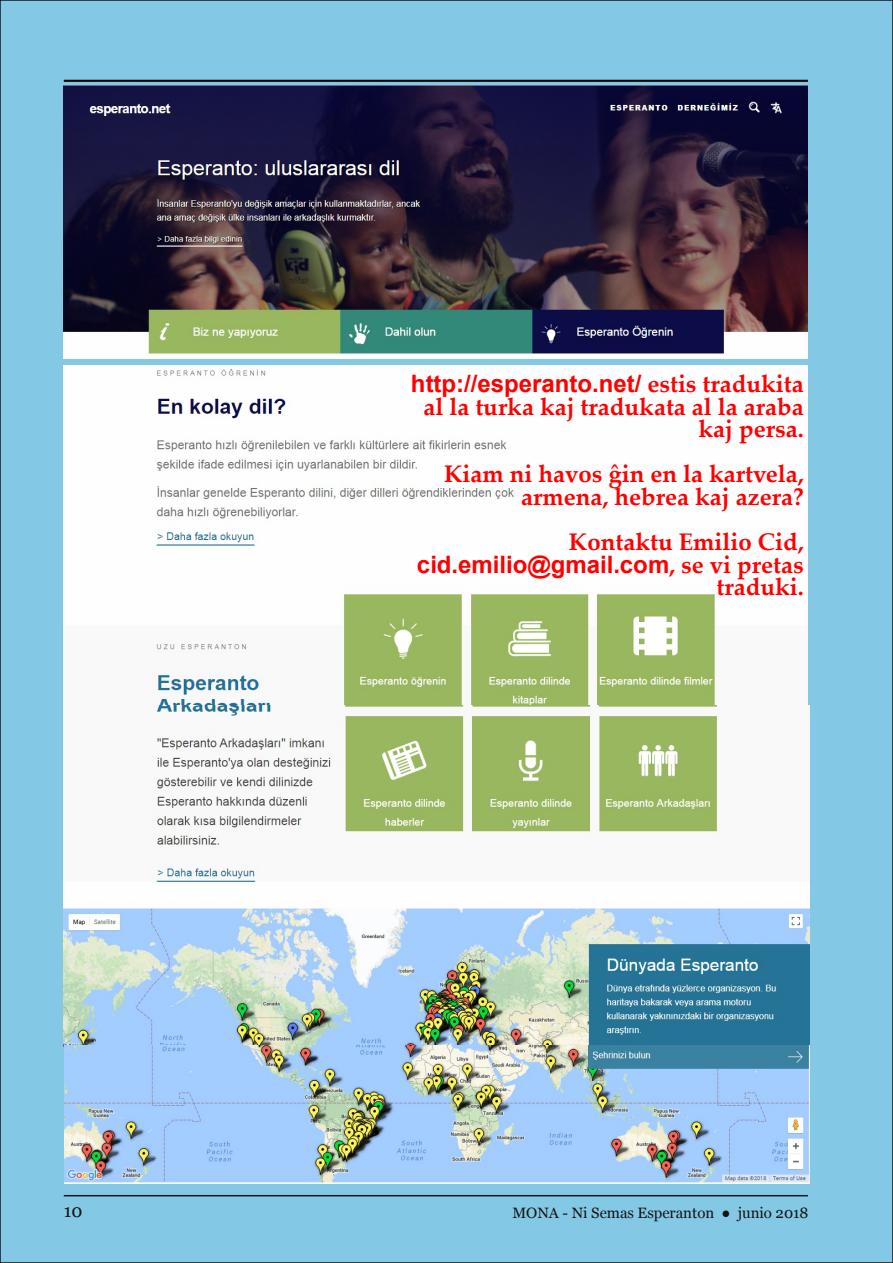
<style>
.page{position:relative;width:893px;height:1263px;background:#83c9e6}
.page>*{position:absolute;margin:0;border:0;box-sizing:border-box;transform-origin:0 0}
.t1{font:700 24px/22.5px "Palatino Linotype";color:#f00;text-align:right}
.t2{font:700 24px "Arial";color:#f00}
.t3{font:18px "Georgia";color:#161413}
.t4{font:15px "Georgia";color:#161413}
.s1{font-family:"Palatino Linotype"}
</style>
<div class="page">
<hr style="left:64px;top:1195px;width:744px;height:1px;background:#161413">
<hr style="left:64px;top:80px;width:744px;height:2px;background:#000501">
<img style="left:64px;top:85px;width:744px;height:274px">
<img style="left:64px;top:366px;width:744px;height:340px">
<img style="left:64px;top:706px;width:745px;height:477px">
<p class="t2" style="left:411px;top:371px;width:394px">http://esperanto.net/ <span class="s1">estis tradukita</span></p>
<p class="t1" style="left:423px;top:398px;width:382px">al la turka kaj tradukata al la araba kaj persa.</p>
<p class="t1" style="left:444px;top:466px;width:361px">Kiam ni havos ĝin en la kartvela, armena, hebrea kaj azera?</p>
<p class="t1" style="left:569px;top:533px;width:236px">Kontaktu Emilio Cid,</p>
<p class="t2" style="left:417px;top:551px;width:388px">cid.emilio@gmail.com<span class="s1">, se vi pretas</span></p>
<p class="t1" style="left:717px;top:578px;width:89px">traduki.</p>
<p class="t3" style="left:64px;top:1200px;width:20px">10</p>
<p class="t4" style="left:512px;top:1204px;width:298px">MONA - Ni Semas Esperanton ● junio 2018</p>
</div>
